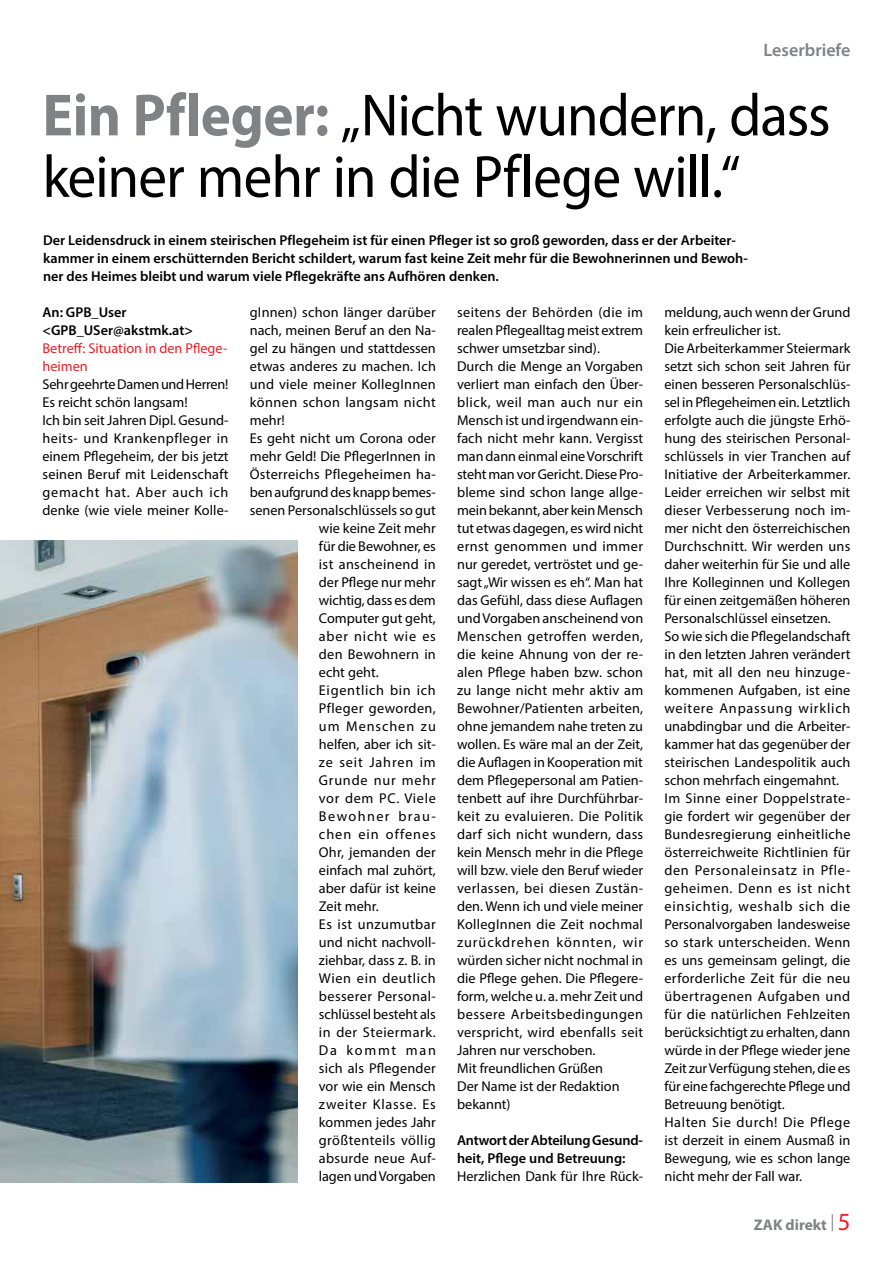
<style>
.page{position:relative;width:893px;height:1263px;background:#fff}
.page>*{position:absolute;margin:0;border:0;box-sizing:border-box;transform-origin:0 0}
.t1{font:60px/61.5px "Myriad Pro";letter-spacing:-.015em;color:#000;scale:.95 1}
.t2{font:600 18px "Myriad Pro";color:#808285}
.t3{font:700 15.45px "Myriad Pro";color:#808285}
.t4{font:14.25px/18px "Myriad Pro";color:#000}
.t5{font:14.25px/18px "Myriad Pro";letter-spacing:.02em;color:#000}
.t6{font:600 14.25px/18px "Myriad Pro";color:#000}
.t7{font:14.25px/18px "Myriad Pro";color:#ed1d24}
.s1{font-weight:700;color:#808285}
.s2{font-style:inherit}
.s3{font-weight:400;font-size:24.6px;color:#ed1d24}
</style>
<div class="page">
<img style="left:0;top:540px;width:298px;height:642px">
<p class="t2" style="left:764px;top:39px;width:88px">Leserbriefe</p>
<p class="t1" style="left:43px;top:84px;width:831px"><span class="s1">Ein Pfleger:</span> „Nicht wundern, dass keiner mehr in die Pflege will.“</p>
<p class="t6" style="left:43px;top:231px;width:706px">Der Leidensdruck in einem steirischen Pflegeheim ist für einen Pfleger ist so groß geworden, dass er der Arbeiter&shy;kammer in einem erschütternden Bericht schildert, warum fast keine Zeit mehr für die Bewohnerinnen und Bewoh-</p>
<p class="t6" style="left:43px;top:267px;width:457px">ner des Heimes bleibt und warum viele Pflegekräfte ans Aufhören denken.</p>
<p class="t6" style="left:43px;top:303px;width:152px">An: GPB_User &lt;GPB_USer@akstmk.at&gt;</p>
<p class="t7" style="left:43px;top:339px;width:186px">Betref: Situation in den Pfege&shy;heimen</p>
<p class="t4" style="left:43px;top:375px;width:188px">Sehr geehrte Damen und Herren!<br>Es reicht schön langsam!<br>Ich bin seit Jahren Dipl. Gesund&shy;heits- und Krankenpfleger in einem Pfegeheim, der bis jetzt seinen Beruf mit Leidenschaft gemacht hat. Aber auch ich denke (wie viele meiner Kolle-</p>
<p class="t4" style="left:664px;top:303px;width:188px">meldung, auch wenn der Grund kein erfreulicher ist.<br>Die Arbeiterkammer Steiermark setzt sich schon seit Jahren für einen besseren Personalschlüs&shy;sel in Pfegeheimen ein. Letztlich erfolgte auch die jüngste Erhö&shy;hung des steirischen Personal&shy;schlüssels in vier Tranchen auf<br>Initiative der Arbeiterkammer.<br>Leider erreichen wir selbst mit dieser Verbesserung noch im&shy;mer nicht den österreichischen<br>Durchschnitt. Wir werden uns daher weiterhin für Sie und alle<br>Ihre Kolleginnen und Kollegen für einen zeitgemäßen höheren<br>Personalschlüssel einsetzen.<br>So wie sich die Pfegelandschaft in den letzten Jahren verändert hat, mit all den neu hinzuge&shy;kommenen Aufgaben, ist eine weitere Anpassung wirklich unabdingbar und die Arbeiter&shy;kammer hat das gegenüber der steirischen Landespolitik auch schon mehrfach eingemahnt.<br>Im Sinne einer Doppelstrate&shy;gie fordert wir gegenüber der<br>Bundesregierung einheitliche österreichweite Richtlinien für den Personaleinsatz in Pfle&shy;geheimen. Denn es ist nicht einsichtig, weshalb sich die<br>Personalvorgaben landesweise so stark unterscheiden. Wenn es uns gemeinsam gelingt, die erforderliche Zeit für die neu übertragenen Aufgaben und für die natürlichen Fehlzeiten berücksichtigt zu erhalten, dann würde in der Pfege wieder jene<br>Zeit zur Verfügung stehen, die es für eine fachgerechte Pfege und<br>Betreuung benötigt.<br>Halten Sie durch! Die Pflege ist derzeit in einem Ausmaß in<br>Bewegung, wie es schon lange nicht mehr der Fall war.</p>
<p class="t3" style="left:754px;top:1215px;width:98px"><span class="s2">ZAK</span> direkt <sup>|</sup> <span class="s3">5</span></p>
<p class="t4" style="left:457px;top:303px;width:188px">seitens der Behörden (die im realen Pfegealltag meist extrem schwer umsetzbar sind).<br>Durch die Menge an Vorgaben verliert man einfach den Über&shy;blick, weil man auch nur ein<br>Mensch ist und irgendwann ein&shy;fach nicht mehr kann. Vergisst man dann einmal eine Vorschrift steht man vor Gericht. Diese Pro&shy;bleme sind schon lange allge&shy;mein bekannt, aber kein Mensch tut etwas dagegen, es wird nicht ernst genommen und immer nur geredet, vertröstet und ge&shy;sagt „Wir wissen es eh“. Man hat das Gefühl, dass diese Aufagen und Vorgaben anscheinend von<br>Menschen getroffen werden, die keine Ahnung von der re&shy;alen Pfege haben bzw. schon zu lange nicht mehr aktiv am<br>Bewohner/Patienten arbeiten, ohne jemandem nahe treten zu wollen. Es wäre mal an der Zeit, die Aufagen in Kooperation mit dem Pfegepersonal am Patien&shy;tenbett auf ihre Durchführbar&shy;keit zu evaluieren. Die Politik darf sich nicht wundern, dass kein Mensch mehr in die Pfege will bzw. viele den Beruf wieder verlassen, bei diesen Zustän&shy;den. Wenn ich und viele meiner<br>KollegInnen die Zeit nochmal zurückdrehen könnten, wir würden sicher nicht nochmal in die Pfege gehen. Die Pfegere&shy;form, welche u. a. mehr Zeit und bessere Arbeitsbedingungen verspricht, wird ebenfalls seit<br>Jahren nur verschoben.<br>Mit freundlichen Grüßen<br>Der Name ist der Redaktion bekannt)</p>
<p class="t6" style="left:457px;top:1131px;width:187px">Antwort der Abteilung Gesund&shy;heit, Pfege und Betreuung:</p>
<p class="t4" style="left:457px;top:1167px;width:188px">Herzlichen Dank für Ihre Rück-</p>
<p class="t4" style="left:250px;top:303px;width:188px">gInnen) schon länger darüber nach, meinen Beruf an den Na&shy;gel zu hängen und stattdessen etwas anderes zu machen. Ich und viele meiner KollegInnen können schon langsam nicht mehr!<br>Es geht nicht um Corona oder mehr Geld! Die PfegerInnen in<br>Österreichs Pflegeheimen ha&shy;ben aufgrund des knapp bemes&shy;senen Personalschlüssels so gut</p>
<p class="t4" style="left:319px;top:519px;width:118px">wie keine Zeit mehr</p>
<p class="t5" style="left:319px;top:537px;width:119px">für die Bewohner, es ist anscheinend in der Pfege nur mehr wichtig, dass es dem<br>Computer gut geht, aber nicht wie es den Bewohnern in echt geht.<br>Eigentlich bin ich<br>Pfleger geworden, um Menschen zu helfen, aber ich sit&shy;ze seit Jahren im<br>Grunde nur mehr vor dem PC. Viele<br>Bewohner brau - chen ein offenes<br>Ohr, jemanden der einfach mal zuhört, aber dafür ist keine<br>Zeit mehr.<br>Es ist unzumutbar und nicht nachvoll&shy;ziehbar, dass z. B. in<br>Wien ein deutlich besserer Personal&shy;schlüssel besteht als in der Steiermark.<br>Da kommt man sich als Pfegender vor wie ein Mensch zweiter Klasse. Es kommen jedes Jahr größtenteils völlig absurde neue Auf&shy;lagen und Vorgaben</p>
</div>
